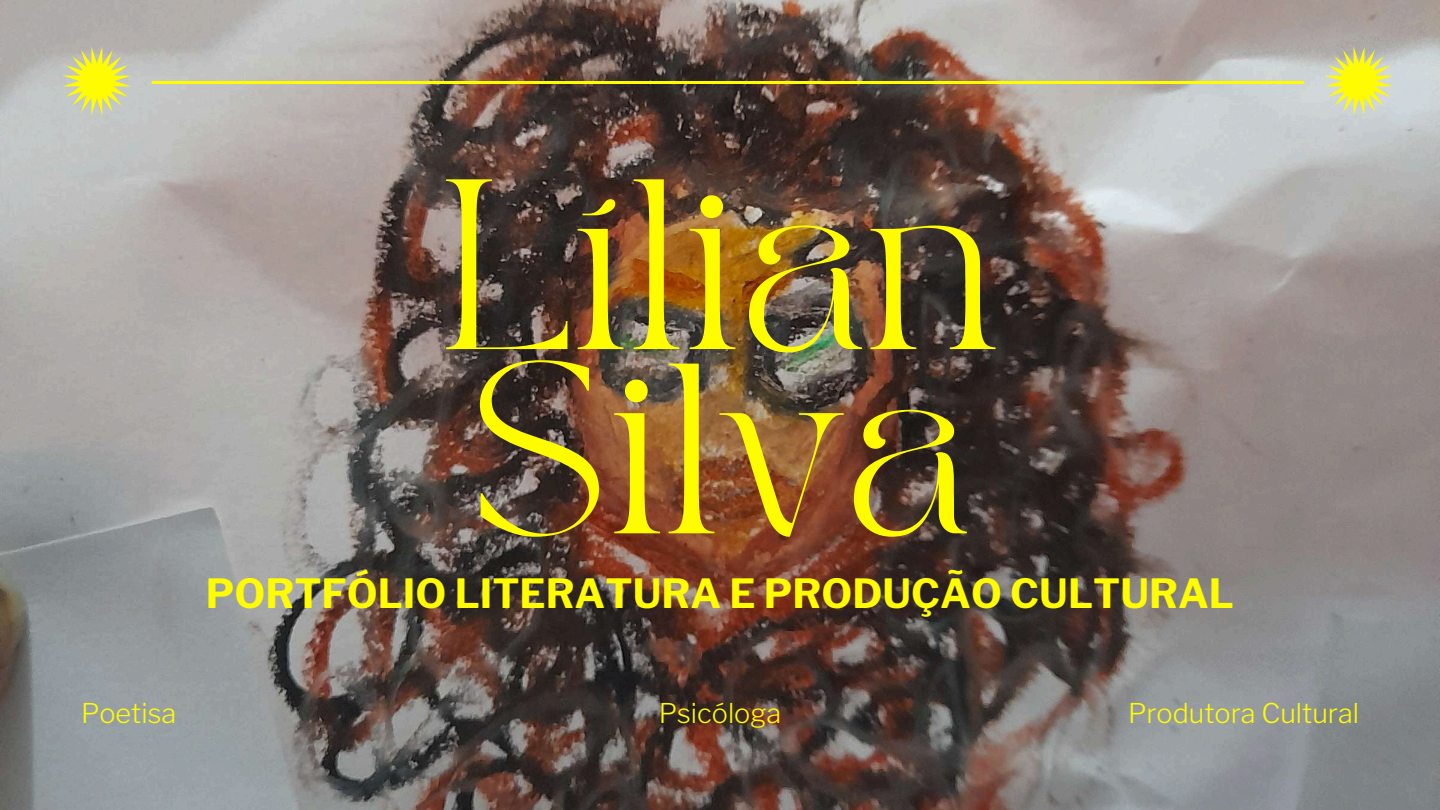
<style>
.page{position:relative;width:1440px;height:810px;background:#fff}
.page>*{position:absolute;margin:0;border:0;box-sizing:border-box;transform-origin:0 0}
.t1{font:169.7px/184.3px "TAN PEARL Regular";color:#fffc00}
.t2{font:700 40px "Libre Franklin";color:#fffc00}
.t3{font:300 27px "Libre Franklin";color:#fffc00}
</style>
<div class="page">
<img style="left:0;top:0;width:1440px;height:810px">
<svg style="left:62px;top:46px;width:69px;height:70px"></svg>
<svg style="left:1324px;top:46px;width:70px;height:70px"></svg>
<hr style="left:152px;top:81px;width:1152px;height:3px;background:#fffc00">
<h1 class="t1" style="left:441px;top:192px;width:559px">Lílian<br>Silva</h1>
<p class="t2" style="left:206px;top:569px;width:1030px">PORTFÓLIO LITERATURA E PRODUÇÃO CULTURAL</p>
<p class="t3" style="left:81px;top:697px;width:97px">Poetisa</p>
<p class="t3" style="left:659px;top:697px;width:124px">Psicóloga</p>
<p class="t3" style="left:1128px;top:697px;width:232px">Produtora Cultural</p>
</div>
